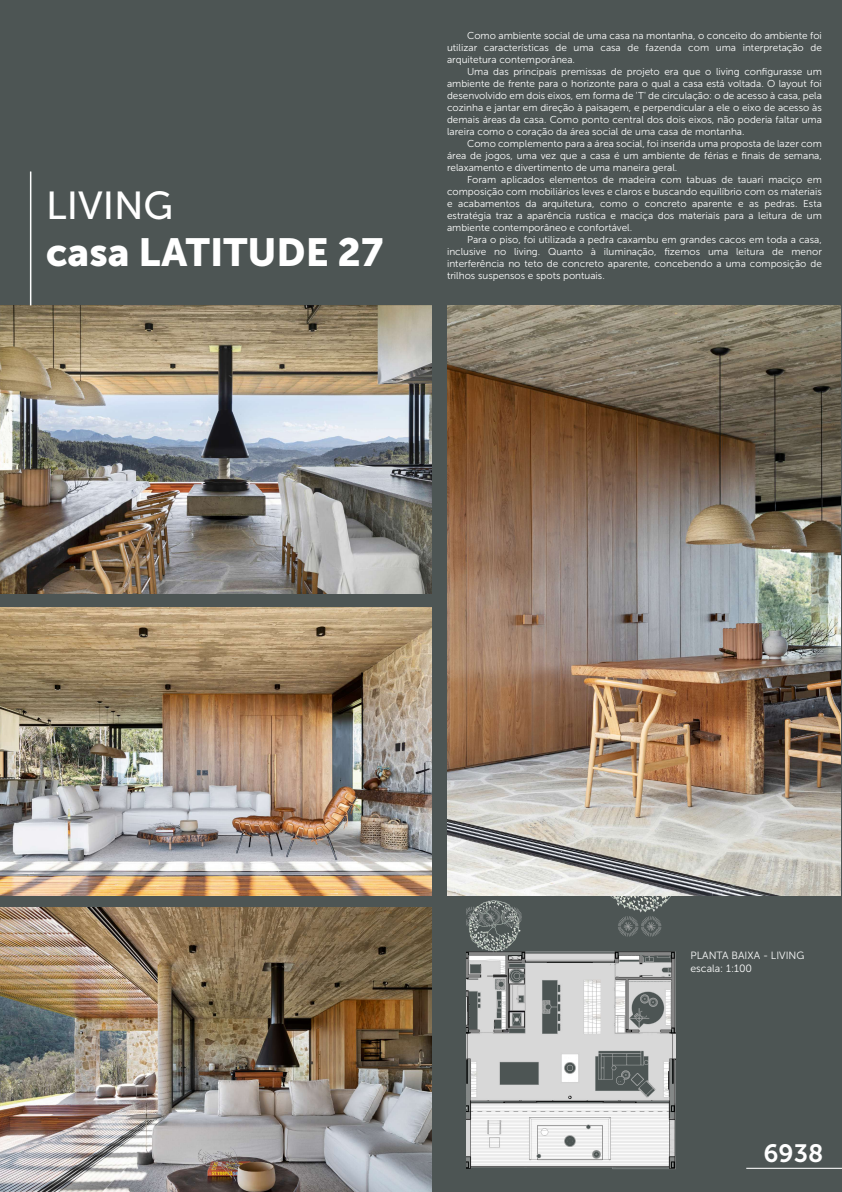
<style>
.page{position:relative;width:842px;height:1192px;background:#4d5554}
.page>*{position:absolute;margin:0;border:0;box-sizing:border-box;transform-origin:0 0}
.t1{font:39px "Museo Sans 900";color:#fff}
.t2{font:39px "Museo Sans 500";color:#fff}
.t3{font:25px "Museo Sans 700";color:#fff}
.t4{font:10.5px/12.6px "Museo Sans 300";color:#fff}
.t5{font:10px/12px "Museo Sans 300";color:#fff;text-align:justify}
</style>
<div class="page">
<img style="left:466px;top:896px;width:209px;height:296px">
<img style="left:0;top:608px;width:432px;height:288px">
<img style="left:0;top:908px;width:432px;height:284px">
<img style="left:0;top:305px;width:432px;height:288px">
<img style="left:447px;top:305px;width:394px;height:591px">
<hr style="left:746px;top:1168px;width:96px;height:1px;background:#fff">
<hr style="left:30px;top:172px;width:1px;height:133px;background:#fff">
<h1 class="t2" style="left:46px;top:184px;width:129px">LIVING</h1>
<h1 class="t1" style="left:46px;top:230px;width:338px">casa LATITUDE 27</h1>
<p class="t5" style="left:447px;top:30px;width:376px;text-indent:20px">Como ambiente social de uma casa na montanha, o conceito do ambiente foi utilizar características de uma casa de fazenda com uma interpretação de arquitetura contemporânea.</p>
<p class="t5" style="left:447px;top:66px;width:376px;text-indent:20px">Uma das principais premissas de projeto era que o living configurasse um ambiente de frente para o horizonte para o qual a casa está voltada. O layout foi desenvolvido em dois eixos, em forma de 'T' de circulação: o de acesso à casa, pela cozinha e jantar em direção à paisagem, e perpendicular a ele o eixo de acesso às demais áreas da casa. Como ponto central dos dois eixos, não poderia faltar uma lareira como o coração da área social de uma casa de montanha.</p>
<p class="t5" style="left:447px;top:138px;width:376px;text-indent:20px">Como complemento para a área social, foi inserida uma proposta de lazer com área de jogos, uma vez que a casa é um ambiente de férias e finais de semana, relaxamento e divertimento de uma maneira geral.</p>
<p class="t5" style="left:447px;top:174px;width:376px;text-indent:20px">Foram aplicados elementos de madeira com tabuas de tauari maciço em composição com mobiliários leves e claros e buscando equilíbrio com os materiais e acabamentos da arquitetura, como o concreto aparente e as pedras. Esta estratégia traz a aparência rustica e maciça dos materiais para a leitura de um ambiente contemporâneo e confortável.</p>
<p class="t5" style="left:447px;top:234px;width:376px;text-indent:20px">Para o piso, foi utilizada a pedra caxambu em grandes cacos em toda a casa, inclusive no living. Quanto à iluminação, fizemos uma leitura de menor interferência no teto de concreto aparente, concebendo a uma composição de trilhos suspensos e spots pontuais.</p>
<p class="t4" style="left:690px;top:950px;width:116px">PLANTA BAIXA - LIVING escala: 1:100</p>
<h2 class="t3" style="left:763px;top:1140px;width:61px">6938</h2>
</div>
